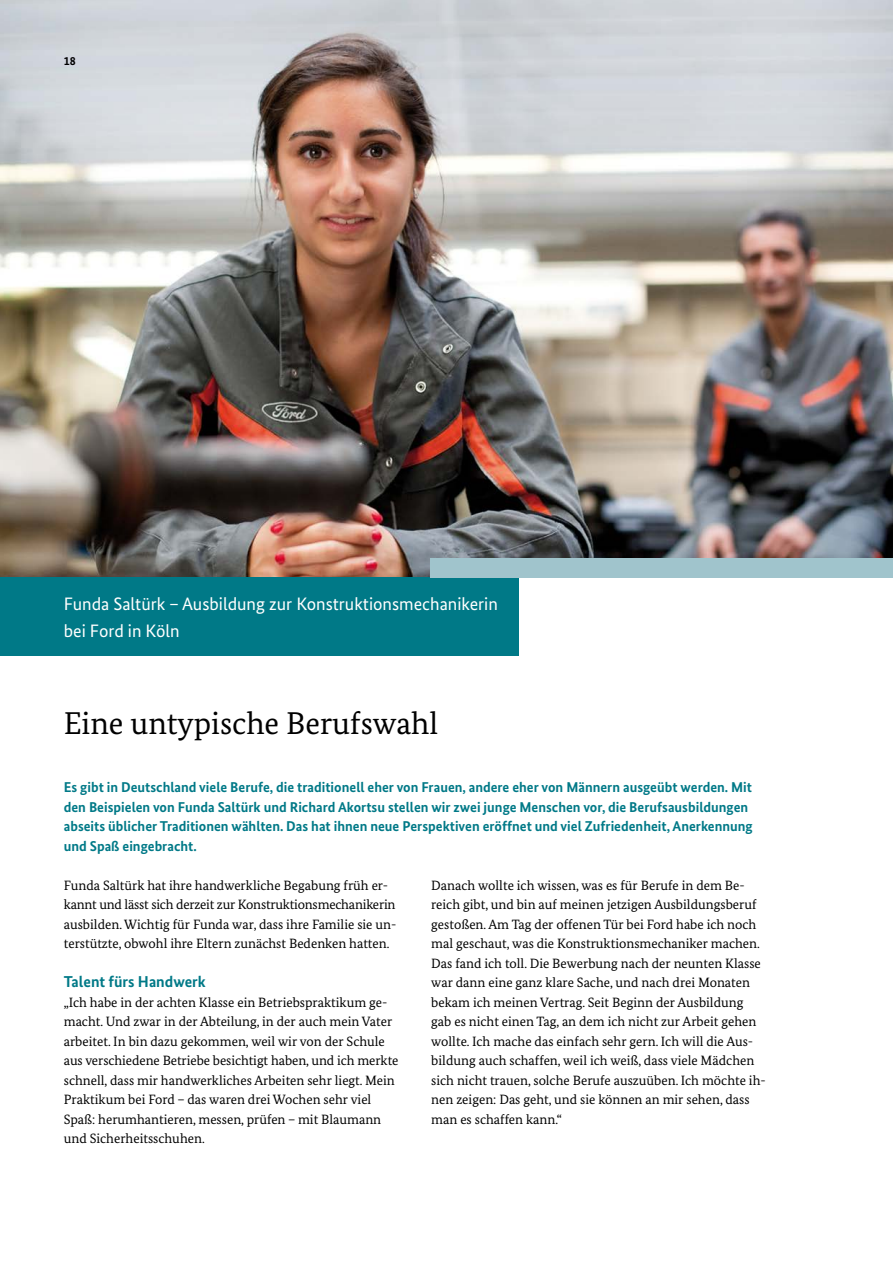
<style>
.page{position:relative;width:893px;height:1263px;background:#fff}
.page>*{position:absolute;margin:0;border:0;box-sizing:border-box;transform-origin:0 0}
.t1{font:31.5px "Bundes Serif";color:#000}
.t2{font:18px/27px "Bundes Sans";color:#fff}
.t3{font:700 15.75px "Bundes Sans";color:#007987}
.t4{font:700 14.25px/19.5px "Bundes Sans";color:#007987}
.t5{font:13.5px/19.5px "Bundes Serif";color:#000}
.t6{font:700 12px "Bundes Sans";color:#000}
</style>
<div class="page">
<img style="left:0;top:0;width:893px;height:578px">
<div style="left:0;top:578px;width:519px;height:78px;background:#007987"></div>
<div style="left:431px;top:558px;width:462px;height:20px;background:#a0c4cc"></div>
<p class="t6" style="left:64px;top:53px;width:13px">18</p>
<p class="t2" style="left:64px;top:590px;width:436px">Funda Saltürk – Ausbildung zur Konstruktionsmechanikerin bei Ford in Köln</p>
<h2 class="t1" style="left:64px;top:704px;width:376px">Eine untypische Berufswahl</h2>
<p class="t4" style="left:64px;top:778px;width:691px">Es gibt in Deutschland viele Berufe, die traditionell eher von Frauen, andere eher von Männern ausgeübt werden. Mit den Beispielen von Funda Saltürk und Richard Akortsu stellen wir zwei junge Menschen vor, die Berufsausbildungen abseits üblicher Traditionen wählten. Das hat ihnen neue Perspektiven eröffnet und viel Zufriedenheit, Anerkennung und Spaß eingebracht.</p>
<p class="t5" style="left:64px;top:875px;width:334px">Funda Saltürk hat ihre handwerkliche Begabung früh er&shy;kannt und lässt sich derzeit zur Konstruktionsmechanikerin ausbilden. Wichtig für Funda war, dass ihre Familie sie un&shy;terstützte, obwohl ihre Eltern zunächst Bedenken hatten.</p>
<h3 class="t3" style="left:64px;top:972px;width:144px">Talent fürs Handwerk</h3>
<p class="t5" style="left:64px;top:992px;width:336px">„Ich habe in der achten Klasse ein Betriebspraktikum ge&shy;macht. Und zwar in der Abteilung, in der auch mein Vater arbeitet. In bin dazu gekommen, weil wir von der Schule aus verschiedene Betriebe besichtigt haben, und ich merkte schnell, dass mir handwerkliches Arbeiten sehr liegt. Mein Praktikum bei Ford – das waren drei Wochen sehr viel Spaß: herumhantieren, messen, prüfen – mit Blaumann und Sicherheitsschuhen.</p>
<p class="t5" style="left:431px;top:875px;width:336px">Danach wollte ich wissen, was es für Berufe in dem Be&shy;reich gibt, und bin auf meinen jetzigen Ausbildungsberuf gestoßen. Am Tag der offenen Tür bei Ford habe ich noch mal geschaut, was die Konstruktionsmechaniker machen.<br>Das fand ich toll. Die Bewerbung nach der neunten Klasse war dann eine ganz klare Sache, und nach drei Monaten bekam ich meinen Vertrag. Seit Beginn der Ausbildung gab es nicht einen Tag, an dem ich nicht zur Arbeit gehen wollte. Ich mache das einfach sehr gern. Ich will die Aus&shy;bildung auch schaffen, weil ich weiß, dass viele Mädchen sich nicht trauen, solche Berufe auszuüben. Ich möchte ih&shy;nen zeigen: Das geht, und sie können an mir sehen, dass man es schaffen kann.“</p>
</div>
